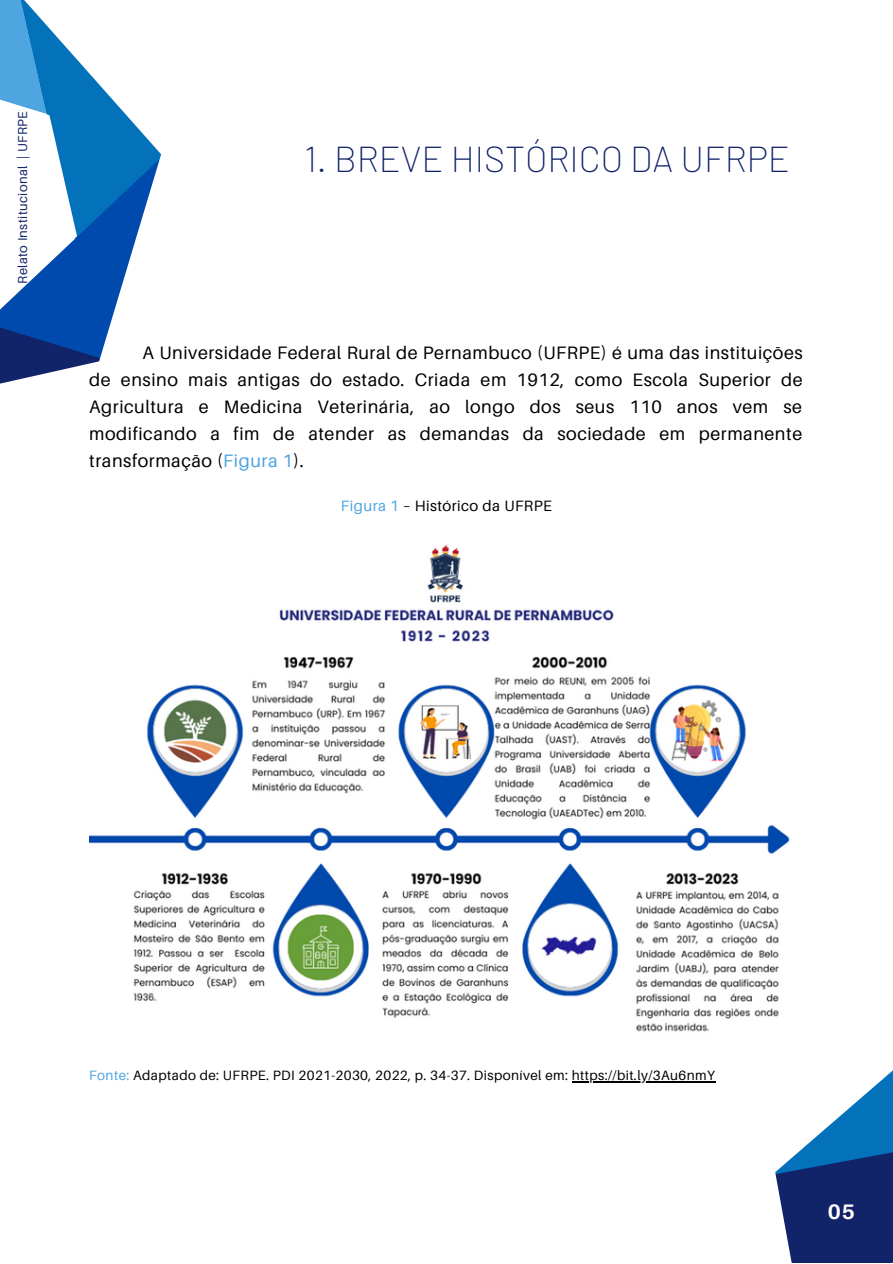
<style>
.page{position:relative;width:893px;height:1264px;background:#fff}
.page>*{position:absolute;margin:0;border:0;box-sizing:border-box;transform-origin:0 0}
.t1{font:200 36px "Barlow";color:#112369}
.t2{font:700 21px "Aileron";color:#fff}
.t3{font:18px/27px "Aileron";letter-spacing:.03em;color:#000;text-align:justify}
.t4{font:15px "Aileron";letter-spacing:.03em;color:#000}
.t5{font:13.5px "Aileron";letter-spacing:.03em;color:#000}
.t6{font:12.9px "Aileron";letter-spacing:.03em;color:#112369}
.s1{color:#4ca4df}
</style>
<div class="page">
<svg style="left:0;top:0;width:161px;height:384px"></svg>
<div style="left:836px;top:1201px;width:45px;height:61px;background:#112369"></div>
<svg style="left:780px;top:1201px;width:56px;height:61px;background:#2a3a79"></svg>
<svg style="left:775px;top:1071px;width:117px;height:130px"></svg>
<svg style="left:881px;top:1112px;width:11px;height:150px;background:#0d387f"></svg>
<img style="left:89px;top:544px;width:701px;height:488px">
<hr style="left:571px;top:1080px;width:144px;height:2px;background:#000">
<p class="t6" style="left:14px;top:284px;width:174px;rotate:-90deg">Relato Institucional | UFRPE</p>
<p class="t1" style="left:304px;top:136px;width:487px">1. BREVE HISTÓRICO DA UFRPE</p>
<p class="t3" style="left:89px;top:339px;width:714px;text-indent:53px">A Universidade Federal Rural de Pernambuco (UFRPE) é uma das instituições de ensino mais antigas do estado. Criada em 1912, como Escola Superior de Agricultura e Medicina Veterinária, ao longo dos seus 110 anos vem se modificando a fim de atender as demandas da sociedade em permanente transformação (<span class="s1">Figura 1</span>).</p>
<p class="t4" style="left:341px;top:496px;width:212px"><span class="s1">Figura 1</span> – Histórico da UFRPE</p>
<p class="t5" style="left:89px;top:1066px;width:627px"><span class="s1">Fonte:</span> Adaptado de: UFRPE. PDI 2021-2030, 2022, p. 34-37. Disponível em: https://bit.ly/3Au6nmY</p>
<p class="t2" style="left:827px;top:1198px;width:29px">05</p>
</div>
